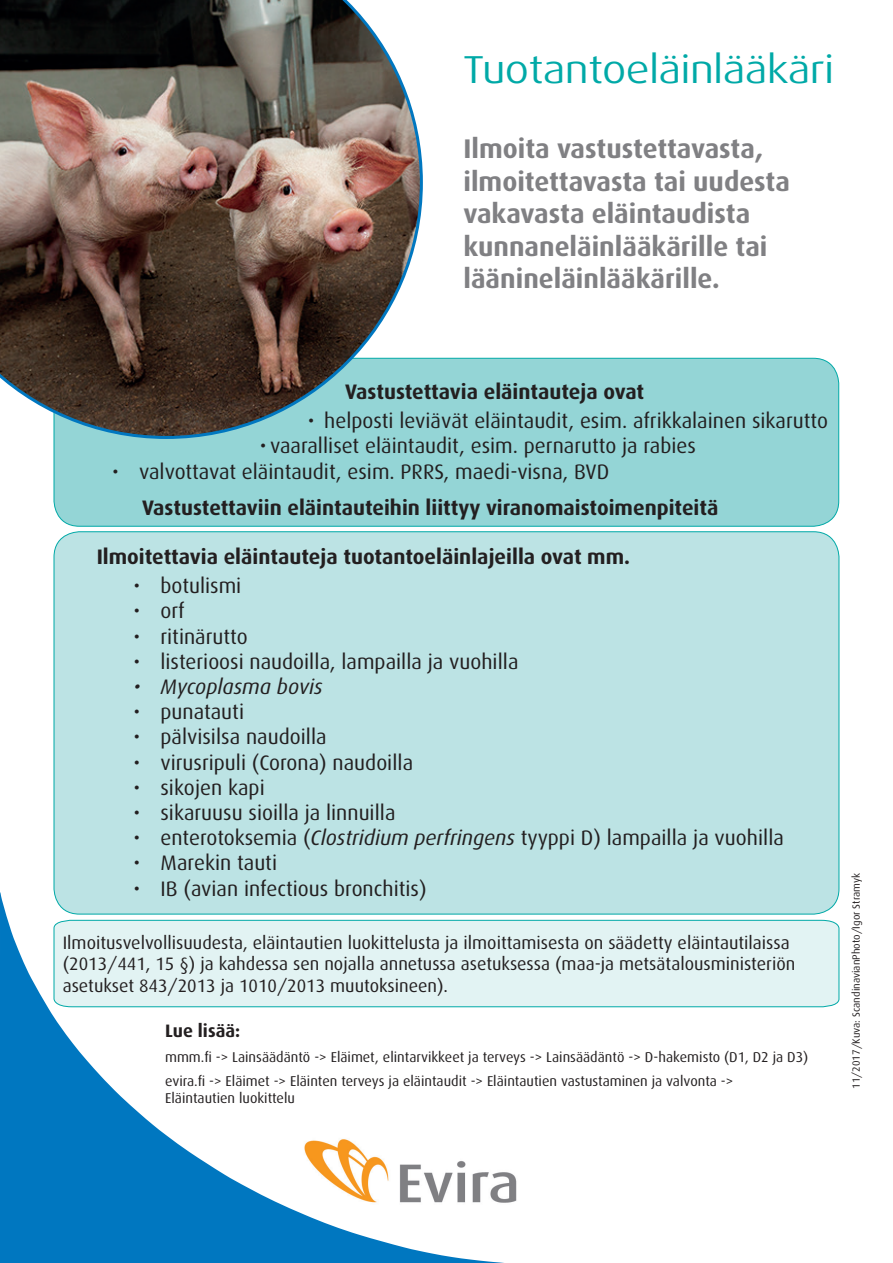
<style>
.page{position:relative;width:893px;height:1263px;background:#fff}
.page>*{position:absolute;margin:0;border:0;box-sizing:border-box;transform-origin:0 0}
.t1{font:39px "Dax Wide";color:#00a9a7}
.t2{font:700 27px/32.4px "Dax";color:#808083}
.t3{font:21px "Dax";color:#231f20}
.t4{font:700 21px "Dax";color:#231f20}
.t5{font:italic 21px "Dax";color:#231f20}
.t6{font:18px/21.6px "Dax";color:#231f20}
.t7{font:700 18px "Dax";color:#231f20}
.t8{font:14.25px/24.3px "Dax";color:#231f20}
.t9{font:10.5px "Dax";color:#231f20}
.s1{font-style:italic}
</style>
<div class="page">
<svg style="left:0;top:892px;width:505px;height:371px"></svg>
<div style="left:54px;top:358px;width:785px;height:168px;background:#94d5d6;border-radius:26px"></div>
<div style="left:54px;top:358px;width:785px;height:168px;border:1px solid #00a9a7;border-radius:26px"></div>
<img style="left:0;top:0;width:423px;height:439px">
<img style="left:298px;top:1132px;width:219px;height:77px">
<div style="left:54px;top:532px;width:785px;height:382px;background:#bce3e4;border-radius:26px"></div>
<div style="left:54px;top:920px;width:785px;height:87px;background:#e2f3f3"></div>
<h1 class="t1" style="left:463px;top:47px;width:372px">Tuotantoeläinlääkäri</h1>
<p class="t2" style="left:463px;top:133px;width:328px">Ilmoita vastustettavasta, ilmoitettavasta tai uudesta vakavasta eläintaudista kunnaneläinlääkärille tai läänineläinlääkärille.</p>
<p class="t4" style="left:345px;top:380px;width:300px">Vastustettavia eläintauteja ovat</p>
<p class="t3" style="left:308px;top:409px;width:522px">• helposti leviävät eläintaudit, esim. afrikkalainen sikarutto</p>
<p class="t3" style="left:260px;top:434px;width:438px">• vaaralliset eläintaudit, esim. pernarutto ja rabies</p>
<p class="t3" style="left:112px;top:459px;width:498px">• valvottavat eläintaudit, esim. PRRS, maedi-visna, BVD</p>
<p class="t4" style="left:142px;top:495px;width:578px">Vastustettaviin eläintauteihin liittyy viranomaistoimenpiteitä</p>
<p class="t4" style="left:97px;top:545px;width:535px">Ilmoitettavia eläintauteja tuotantoeläinlajeilla ovat mm.</p>
<p class="t3" style="left:133px;top:574px;width:109px">• botulismi</p>
<p class="t3" style="left:133px;top:599px;width:53px">• orf</p>
<p class="t3" style="left:133px;top:624px;width:116px">• ritinärutto</p>
<p class="t3" style="left:133px;top:649px;width:387px">• listerioosi naudoilla, lampailla ja vuohilla</p>
<p class="t5" style="left:133px;top:674px;width:191px">• Mycoplasma bovis</p>
<p class="t3" style="left:133px;top:700px;width:112px">• punatauti</p>
<p class="t3" style="left:133px;top:725px;width:195px">• pälvisilsa naudoilla</p>
<p class="t3" style="left:133px;top:750px;width:281px">• virusripuli (Corona) naudoilla</p>
<p class="t3" style="left:133px;top:775px;width:133px">• sikojen kapi</p>
<p class="t3" style="left:133px;top:800px;width:264px">• sikaruusu sioilla ja linnuilla</p>
<p class="t3" style="left:133px;top:826px;width:652px">• enterotoksemia (<span class="s1">Clostridium perfringens</span> tyyppi D) lampailla ja vuohilla</p>
<p class="t3" style="left:133px;top:851px;width:145px">• Marekin tauti</p>
<p class="t3" style="left:133px;top:876px;width:295px">• IB (avian infectious bronchitis)</p>
<p class="t6" style="left:63px;top:932px;width:734px">Ilmoitusvelvollisuudesta, eläintautien luokittelusta ja ilmoittamisesta on säädetty eläintautilaissa (2013/441, 15 §) ja kahdessa sen nojalla annetussa asetuksessa (maa-ja metsätalousministeriön asetukset 843/2013 ja 1010/2013 muutoksineen).</p>
<p class="t7" style="left:165px;top:1021px;width:77px">Lue lisää:</p>
<p class="t8" style="left:165px;top:1045px;width:645px">mmm.fi -&gt; Lainsäädäntö -&gt; Eläimet, elintarvikkeet ja terveys -&gt; Lainsäädäntö -&gt; D-hakemisto (D1, D2 ja D3) evira.fi -&gt; Eläimet -&gt; Eläinten terveys ja eläintaudit -&gt; Eläintautien vastustaminen ja valvonta -&gt;</p>
<p class="t8" style="left:165px;top:1086px;width:131px">Eläintautien luokittelu</p>
<p class="t9" style="left:850px;top:1089px;width:217px;rotate:-90deg">11/2017/Kuva: ScandinavianPhoto/Igor Stramyk</p>
</div>
